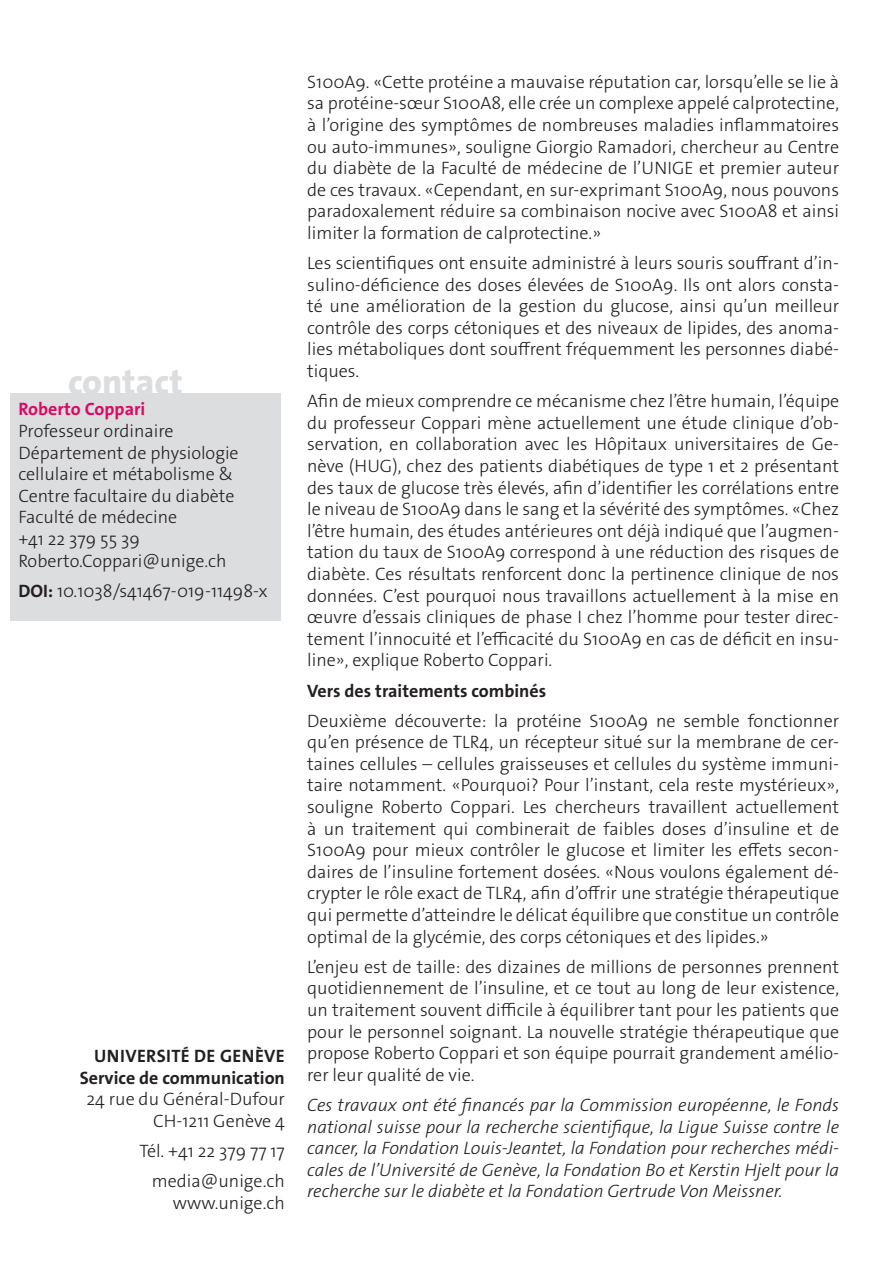
<style>
.page{position:relative;width:893px;height:1263px;background:#fff}
.page>*{position:absolute;margin:0;border:0;box-sizing:border-box;transform-origin:0 0}
._4__texte_courant{font:800 35.7px "The Sans Os F";color:#dcdddf}
._4__texte_courant-2{font:300 18px/21.6px "The Sans Os F";color:#231f20;text-align:justify}
._4__texte_courant-3{font:italic 300 18px/21.6px "The Sans Os F";color:#231f20;text-align:justify}
.texte_courant{font:300 18px/21.6px "The Sans Os F";color:#231f20;text-align:right}
._4__texte_courant-4{font:700 18px "The Sans Os F";color:#231f20}
.texte_courant-2{font:700 18px "The Sans Os F";letter-spacing:.02em;color:#231f20}
.s1{font-weight:700;color:#db0a62}
.s2{font-weight:700}
</style>
<div class="page">
<div style="left:10px;top:393px;width:271px;height:228px;background:#dcdddf"></div>
<p class="_4__texte_courant" style="left:68px;top:359px;width:116px">contact</p>
<p class="_4__texte_courant-2" style="left:18px;top:399px;width:222px;text-align:left"><span class="s1">Roberto Coppari<br></span>Professeur ordinaire<br>Département de physiologie cellulaire et métabolisme &amp;<br>Centre facultaire du diabète<br>Faculté de médecine<br>+41 22 379 55 39<br>Roberto.Coppari@unige.ch</p>
<p class="_4__texte_courant-2" style="left:18px;top:580px;width:251px"><span class="s2">DOI:</span> 10.1038/s41467-019-11498-x</p>
<p class="texte_courant-2" style="left:94px;top:1044px;width:192px">UNIVERSITÉ DE GENÈVE</p>
<p class="texte_courant" style="left:80px;top:1067px;width:207px"><span class="s2">Service de communication<br></span>24 rue du Général-Dufour<br>CH-1211 Genève 4</p>
<p class="texte_courant" style="left:139px;top:1140px;width:147px">Tél. +41 22 379 77 17</p>
<p class="texte_courant" style="left:152px;top:1170px;width:135px">media@unige.ch www.unige.ch</p>
<p class="_4__texte_courant-2" style="left:307px;top:71px;width:533px">S100A9. «Cette protéine a mauvaise réputation car, lorsqu’elle se lie à sa protéine-sœur S100A8, elle crée un complexe appelé calprotectine, à l’origine des symptômes de nombreuses maladies inflammatoires ou auto-immunes», souligne Giorgio Ramadori, chercheur au Centre du diabète de la Faculté de médecine de l’UNIGE et premier auteur de ces travaux. «Cependant, en sur-exprimant S100A9, nous pouvons paradoxalement réduire sa combinaison nocive avec S100A8 et ainsi limiter la formation de calprotectine.»</p>
<p class="_4__texte_courant-2" style="left:307px;top:252px;width:533px">Les scientifiques ont ensuite administré à leurs souris souffrant d’in&shy;sulino-déficience des doses élevées de S100A9. Ils ont alors consta&shy;té une amélioration de la gestion du glucose, ainsi qu’un meilleur contrôle des corps cétoniques et des niveaux de lipides, des anoma&shy;lies métaboliques dont souffrent fréquemment les personnes diabé&shy;tiques.</p>
<p class="_4__texte_courant-2" style="left:307px;top:390px;width:533px">Afin de mieux comprendre ce mécanisme chez l’être humain, l’équipe du professeur Coppari mène actuellement une étude clinique d’ob&shy;servation, en collaboration avec les Hôpitaux universitaires de Ge&shy;nève (HUG), chez des patients diabétiques de type 1 et 2 présentant des taux de glucose très élevés, afin d’identifier les corrélations entre le niveau de S100A9 dans le sang et la sévérité des symptômes. «Chez l’être humain, des études antérieures ont déjà indiqué que l’augmen&shy;tation du taux de S100A9 correspond à une réduction des risques de diabète. Ces résultats renforcent donc la pertinence clinique de nos données. C’est pourquoi nous travaillons actuellement à la mise en œuvre d’essais cliniques de phase I chez l’homme pour tester direc&shy;tement l’innocuité et l’efficacité du S100A9 en cas de déficit en insu&shy;line», explique Roberto Coppari.</p>
<p class="_4__texte_courant-4" style="left:307px;top:679px;width:241px">Vers des traitements combinés</p>
<p class="_4__texte_courant-2" style="left:307px;top:710px;width:533px">Deuxième découverte: la protéine S100A9 ne semble fonctionner qu’en présence de TLR4, un récepteur situé sur la membrane de cer&shy;taines cellules – cellules graisseuses et cellules du système immuni&shy;taire notamment. «Pourquoi? Pour l’instant, cela reste mystérieux», souligne Roberto Coppari. Les chercheurs travaillent actuellement à un traitement qui combinerait de faibles doses d’insuline et de S100A9 pour mieux contrôler le glucose et limiter les effets secon&shy;daires de l’insuline fortement dosées. «Nous voulons également dé&shy;crypter le rôle exact de TLR4, afin d’offrir une stratégie thérapeutique qui permette d’atteindre le délicat équilibre que constitue un contrôle optimal de la glycémie, des corps cétoniques et des lipides.»</p>
<p class="_4__texte_courant-2" style="left:307px;top:956px;width:533px">L’enjeu est de taille: des dizaines de millions de personnes prennent quotidiennement de l’insuline, et ce tout au long de leur existence, un traitement souvent difficile à équilibrer tant pour les patients que pour le personnel soignant. La nouvelle stratégie thérapeutique que propose Roberto Coppari et son équipe pourrait grandement amélio&shy;rer leur qualité de vie.</p>
<p class="_4__texte_courant-3" style="left:307px;top:1094px;width:533px">Ces travaux ont été financés par la Commission européenne, le Fonds national suisse pour la recherche scientifique, la Ligue Suisse contre le cancer, la Fondation Louis-Jeantet, la Fondation pour recherches médi&shy;cales de l’Université de Genève, la Fondation Bo et Kerstin Hjelt pour la recherche sur le diabète et la Fondation Gertrude Von Meissner.</p>
</div>
